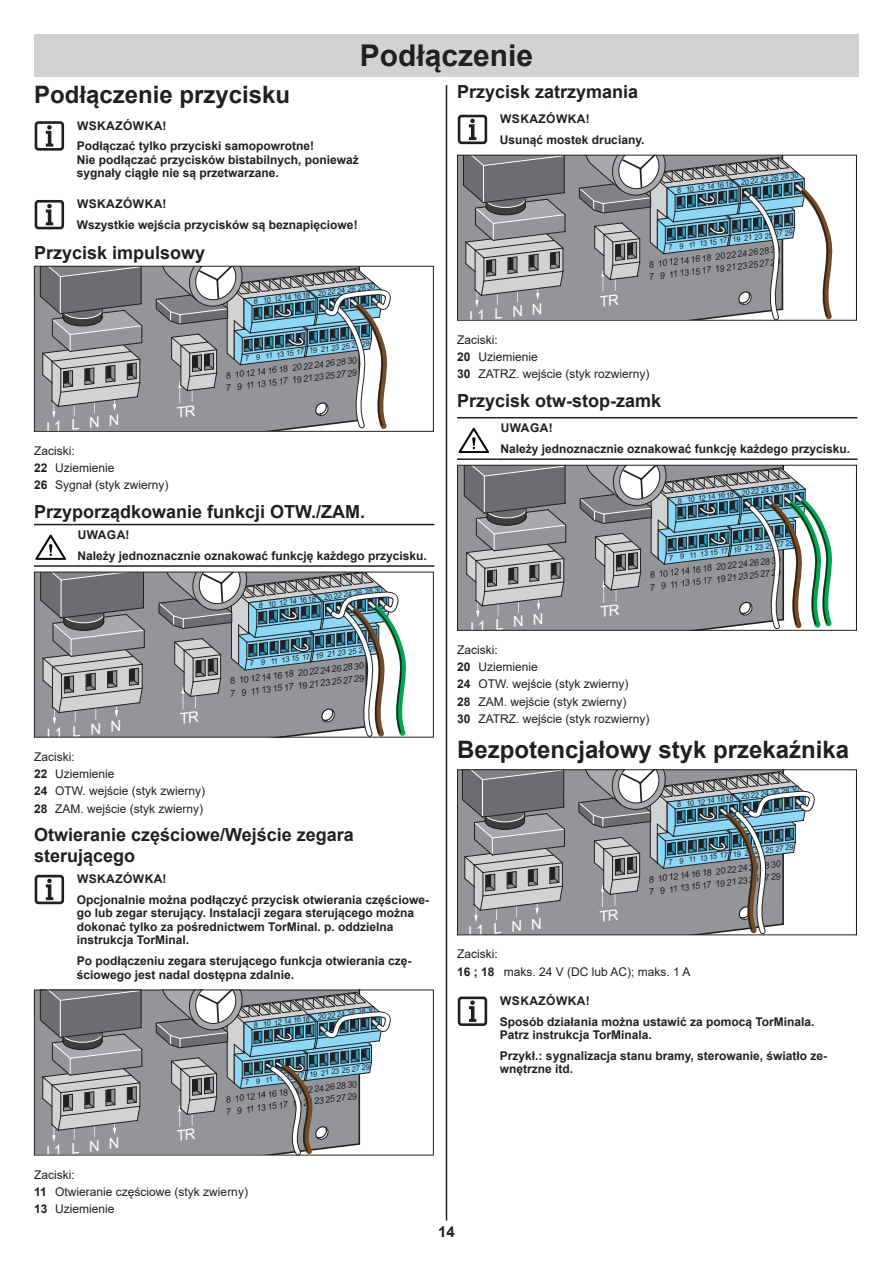
<style>
.page{position:relative;width:893px;height:1263px;background:#fff}
.page>*{position:absolute;margin:0;border:0;box-sizing:border-box;transform-origin:0 0}
.t1{font:700 30px "Arial";color:#231f20}
.t2{font:700 24px "Arial";color:#231f20}
.t3{font:700 18px/21.6px "Arial";color:#231f20}
.t4{font:15.15px "Arial";color:#fff}
.t5{font:700 15px "Arial";color:#231f20}
.t6{font:14.85px "Arial";color:#fff}
.t7{font:700 12px/20.7px "Arial";color:#231f20}
.t8{font:12px/17.2px "Arial";color:#231f20}
.t9{font:9.15px/12.6px "Arial";color:#231f20}
.t10{font:9px/12.5px "Arial";color:#231f20}
.t11{font:7.65px "Arial";color:#231f20}
.t12{font:7.5px "Arial";color:#231f20}
.s1{font-weight:700}
</style>
<div class="page">
<div style="left:34px;top:34px;width:825px;height:43px;background:#d1d2d4"></div>
<hr style="left:446px;top:85px;width:1px;height:1135px;background:#231f20">
<div style="left:36px;top:268px;width:119px;height:162px;background:#939598"></div>
<svg style="left:39px;top:268px;width:104px;height:150px;background:#8f9093"></svg>
<div style="left:34px;top:266px;width:400px;height:166px;border:1px solid #231f20"></div>
<hr style="left:73px;top:524px;width:361px;height:1px;background:#231f20">
<hr style="left:34px;top:524px;width:39px;height:1px;background:#231f20">
<hr style="left:34px;top:565px;width:39px;height:2px;background:#231f20">
<hr style="left:73px;top:565px;width:361px;height:2px;background:#231f20">
<div style="left:36px;top:574px;width:122px;height:161px;background:#939598"></div>
<svg style="left:40px;top:574px;width:106px;height:151px;background:#909093"></svg>
<div style="left:36px;top:991px;width:119px;height:162px;background:#939598"></div>
<svg style="left:39px;top:991px;width:104px;height:151px;background:#8f9093"></svg>
<div style="left:34px;top:989px;width:400px;height:166px;border:1px solid #231f20"></div>
<div style="left:459px;top:157px;width:119px;height:162px;background:#939598"></div>
<svg style="left:463px;top:157px;width:103px;height:150px;background:#8f9093"></svg>
<div style="left:457px;top:155px;width:400px;height:166px;border:1px solid #231f20"></div>
<hr style="left:496px;top:417px;width:361px;height:1px;background:#231f20">
<hr style="left:457px;top:417px;width:39px;height:1px;background:#231f20">
<hr style="left:457px;top:458px;width:39px;height:2px;background:#231f20">
<hr style="left:496px;top:458px;width:361px;height:2px;background:#231f20">
<div style="left:459px;top:467px;width:120px;height:162px;background:#939598"></div>
<svg style="left:463px;top:467px;width:104px;height:151px;background:#8f9093"></svg>
<div style="left:457px;top:465px;width:400px;height:166px;border:1px solid #231f20"></div>
<div style="left:459px;top:771px;width:119px;height:162px;background:#939598"></div>
<svg style="left:461px;top:771px;width:105px;height:151px;background:#909093"></svg>
<div style="left:457px;top:769px;width:400px;height:166px;border:1px solid #231f20"></div>
<div style="left:35px;top:121px;width:29px;height:30px;border:3px solid #231f20;border-radius:3px"></div>
<svg style="left:46px;top:125px;width:7px;height:22px"></svg>
<div style="left:35px;top:200px;width:29px;height:29px;border:3px solid #231f20;border-radius:3px"></div>
<svg style="left:46px;top:204px;width:7px;height:21px"></svg>
<svg style="left:35px;top:535px;width:31px;height:25px"></svg>
<div style="left:35px;top:875px;width:29px;height:29px;border:3px solid #231f20;border-radius:3px"></div>
<svg style="left:46px;top:879px;width:7px;height:21px"></svg>
<div style="left:458px;top:115px;width:29px;height:29px;border:3px solid #231f20;border-radius:3px"></div>
<svg style="left:469px;top:119px;width:7px;height:21px"></svg>
<svg style="left:458px;top:428px;width:31px;height:25px"></svg>
<div style="left:458px;top:996px;width:29px;height:30px;border:3px solid #231f20;border-radius:3px"></div>
<svg style="left:469px;top:1000px;width:7px;height:22px"></svg>
<svg style="left:155px;top:266px;width:241px;height:165px;background:#959fa5"></svg>
<svg style="left:158px;top:572px;width:257px;height:165px"></svg>
<svg style="left:155px;top:990px;width:236px;height:165px;background:#959fa5"></svg>
<svg style="left:578px;top:155px;width:263px;height:165px"></svg>
<svg style="left:579px;top:465px;width:262px;height:165px"></svg>
<svg style="left:578px;top:770px;width:237px;height:165px;background:#96a0a6"></svg>
<h1 class="t1" style="left:360px;top:35px;width:175px">Podłączenie</h1>
<h2 class="t2" style="left:34px;top:77px;width:258px">Podłączenie przycisku</h2>
<p class="t7" style="left:77px;top:115px;width:239px">WSKAZÓWKA!<br>Podłączać tylko przyciski samopowrotne!</p>
<p class="t7" style="left:77px;top:153px;width:284px;line-height:13.5px">Nie podłączać przycisków bistabilnych, ponieważ sygnały ciągłe nie są przetwarzane.</p>
<p class="t7" style="left:77px;top:194px;width:282px">WSKAZÓWKA!<br>Wszystkie wejścia przycisków są beznapięciowe!</p>
<h3 class="t3" style="left:34px;top:242px;width:173px">Przycisk impulsowy</h3>
<p class="t12" style="left:253px;top:296px;width:58px;rotate:-7deg">8 10 12 14 1618</p>
<p class="t12" style="left:317px;top:288px;width:59px;rotate:-7deg">20 22 24 26 28 30</p>
<p class="t6" style="left:45px;top:418px;width:75px;rotate:-7deg">L1LNN</p>
<p class="t12" style="left:308px;top:346px;width:62px;rotate:-7deg">19 21 23 25 27 29</p>
<p class="t12" style="left:244px;top:353px;width:61px;rotate:-7deg">7 9 11 131517</p>
<p class="t10" style="left:291px;top:362px;width:67px;rotate:-7deg">20 22 24 26 28 30</p>
<p class="t10" style="left:223px;top:370px;width:134px;rotate:-7deg">8 1012141618<br>7 9 11 13 15 17 19 21 23 25 27 29</p>
<p class="t8" style="left:34px;top:442px;width:136px">Zaciski:<br><span class="s1">22</span> Uziemienie<br><span class="s1">26</span> Sygnał (styk zwierny)</p>
<h3 class="t3" style="left:34px;top:501px;width:333px">Przyporządkowanie funkcji OTW./ZAM.</h3>
<p class="t7" style="left:77px;top:525px;width:351px">UWAGA!<br>Należy jednoznacznie oznakować funkcję każdego przycisku.</p>
<p class="t11" style="left:258px;top:600px;width:59px;rotate:-7deg">8 10 12 14 1618</p>
<p class="t11" style="left:323px;top:592px;width:61px;rotate:-7deg">20 22 24 26 28 30</p>
<p class="t4" style="left:45px;top:724px;width:77px;rotate:-7deg">L1LNN</p>
<p class="t11" style="left:314px;top:650px;width:64px;rotate:-7deg">19 21 23 25 27 29</p>
<p class="t11" style="left:249px;top:658px;width:62px;rotate:-7deg">7 9 11 131517</p>
<p class="t9" style="left:297px;top:667px;width:68px;rotate:-7deg">20 22 24 26 28 30</p>
<p class="t9" style="left:228px;top:675px;width:136px;rotate:-7deg">8 1012141618<br>7 9 11 13 15 17 19 21 23 25 27 29</p>
<p class="t8" style="left:34px;top:748px;width:173px">Zaciski:<br><span class="s1">22</span> Uziemienie<br><span class="s1">24</span> OTW. wejście (styk zwierny)<br><span class="s1">28</span> ZAM. wejście (styk zwierny)</p>
<h3 class="t3" style="left:34px;top:824px;width:321px">Otwieranie częściowe/Wejście zegara sterującego</h3>
<p class="t7" style="left:77px;top:869px;width:354px">WSKAZÓWKA!<br>Opcjonalnie można podłączyć przycisk otwierania częściowe-</p>
<p class="t7" style="left:77px;top:907px;width:339px;line-height:13.5px">go lub zegar sterujący. Instalacji zegara sterującego można dokonać tylko za pośrednictwem TorMinal. p. oddzielna instrukcja TorMinal.</p>
<p class="t7" style="left:77px;top:954px;width:336px;line-height:13.5px">Po podłączeniu zegara sterującego funkcja otwierania czę&shy;ściowego jest nadal dostępna zdalnie.</p>
<p class="t12" style="left:253px;top:1020px;width:58px;rotate:-7deg">8 10 12 14 1618</p>
<p class="t12" style="left:317px;top:1012px;width:59px;rotate:-7deg">20 22 24 26 28 30</p>
<p class="t6" style="left:45px;top:1141px;width:75px;rotate:-7deg">L1LNN</p>
<p class="t12" style="left:308px;top:1069px;width:62px;rotate:-7deg">19 21 23 25 27 29</p>
<p class="t12" style="left:244px;top:1077px;width:61px;rotate:-7deg">7 9 11 131517</p>
<p class="t10" style="left:291px;top:1085px;width:67px;rotate:-7deg">20 22 24 26 28 30</p>
<p class="t10" style="left:223px;top:1093px;width:134px;rotate:-7deg">8 1012141618<br>7 9 11 13 15 17 19 21 23 25 27 29</p>
<p class="t8" style="left:34px;top:1166px;width:215px">Zaciski:<br><span class="s1">11</span> Otwieranie częściowe (styk zwierny)<br><span class="s1">13</span> Uziemienie</p>
<h3 class="t3" style="left:457px;top:81px;width:183px">Przycisk zatrzymania</h3>
<p class="t7" style="left:500px;top:109px;width:146px">WSKAZÓWKA!<br>Usunąć mostek druciany.</p>
<p class="t12" style="left:676px;top:185px;width:58px;rotate:-7deg">8 10 12 14 1618</p>
<p class="t12" style="left:740px;top:177px;width:59px;rotate:-7deg">20 22 24 26 28 30</p>
<p class="t6" style="left:468px;top:307px;width:75px;rotate:-7deg">L1LNN</p>
<p class="t12" style="left:732px;top:235px;width:62px;rotate:-7deg">19 21 23 25 27 29</p>
<p class="t12" style="left:667px;top:242px;width:61px;rotate:-7deg">7 9 11 131517</p>
<p class="t10" style="left:714px;top:251px;width:67px;rotate:-7deg">20 22 24 26 28 30</p>
<p class="t10" style="left:647px;top:259px;width:134px;rotate:-7deg">8 1012141618<br>7 9 11 13 15 17 19 21 23 25 27 29</p>
<p class="t8" style="left:457px;top:331px;width:194px">Zaciski:<br><span class="s1">20</span> Uziemienie<br><span class="s1">30</span> ZATRZ. wejście (styk rozwierny)</p>
<h3 class="t3" style="left:457px;top:390px;width:206px">Przycisk otw-stop-zamk</h3>
<p class="t7" style="left:501px;top:418px;width:351px">UWAGA!<br>Należy jednoznacznie oznakować funkcję każdego przycisku.</p>
<p class="t12" style="left:677px;top:496px;width:58px;rotate:-7deg">8 10 12 14 1618</p>
<p class="t12" style="left:741px;top:488px;width:59px;rotate:-7deg">20 22 24 26 28 30</p>
<p class="t6" style="left:468px;top:617px;width:75px;rotate:-7deg">L1LNN</p>
<p class="t12" style="left:732px;top:545px;width:62px;rotate:-7deg">19 21 23 25 27 29</p>
<p class="t12" style="left:668px;top:553px;width:61px;rotate:-7deg">7 9 11 131517</p>
<p class="t10" style="left:715px;top:561px;width:67px;rotate:-7deg">20 22 24 26 28 30</p>
<p class="t10" style="left:647px;top:569px;width:134px;rotate:-7deg">8 1012141618<br>7 9 11 13 15 17 19 21 23 25 27 29</p>
<p class="t8" style="left:457px;top:641px;width:194px">Zaciski:<br><span class="s1">20</span> Uziemienie<br><span class="s1">24</span> OTW. wejście (styk zwierny)<br><span class="s1">28</span> ZAM. wejście (styk zwierny)<br><span class="s1">30</span> ZATRZ. wejście (styk rozwierny)</p>
<h2 class="t2" style="left:457px;top:733px;width:394px">Bezpotencjałowy styk przekaźnika</h2>
<p class="t12" style="left:676px;top:800px;width:58px;rotate:-7deg">8 10 12 14 1618</p>
<p class="t12" style="left:741px;top:791px;width:60px;rotate:-7deg">20 22 24 26 28 30</p>
<p class="t6" style="left:467px;top:922px;width:75px;rotate:-7deg">L1LNN</p>
<p class="t12" style="left:732px;top:849px;width:63px;rotate:-7deg">19 21 23 25 27 29</p>
<p class="t12" style="left:667px;top:857px;width:61px;rotate:-7deg">7 9 11 131517</p>
<p class="t10" style="left:715px;top:865px;width:67px;rotate:-7deg">20 22 24 26 28 30</p>
<p class="t10" style="left:646px;top:873px;width:134px;rotate:-7deg">8 1012141618<br>7 9 11 13 15 17 19 21 23 25 27 29</p>
<p class="t8" style="left:457px;top:945px;width:235px">Zaciski:<br><span class="s1">16 ; 18</span> maks. 24 V (DC lub AC); maks. 1 A</p>
<p class="t7" style="left:500px;top:990px;width:316px">WSKAZÓWKA!<br>Sposób działania można ustawić za pomocą TorMinala.</p>
<p class="t7" style="left:500px;top:1025px;width:329px">Patrz instrukcja TorMinala.<br>Przykł.: sygnalizacja stanu bramy, sterowanie, światło ze-</p>
<p class="t7" style="left:500px;top:1059px;width:75px">wnętrzne itd.</p>
<p class="t5" style="left:438px;top:1221px;width:18px">14</p>
</div>
